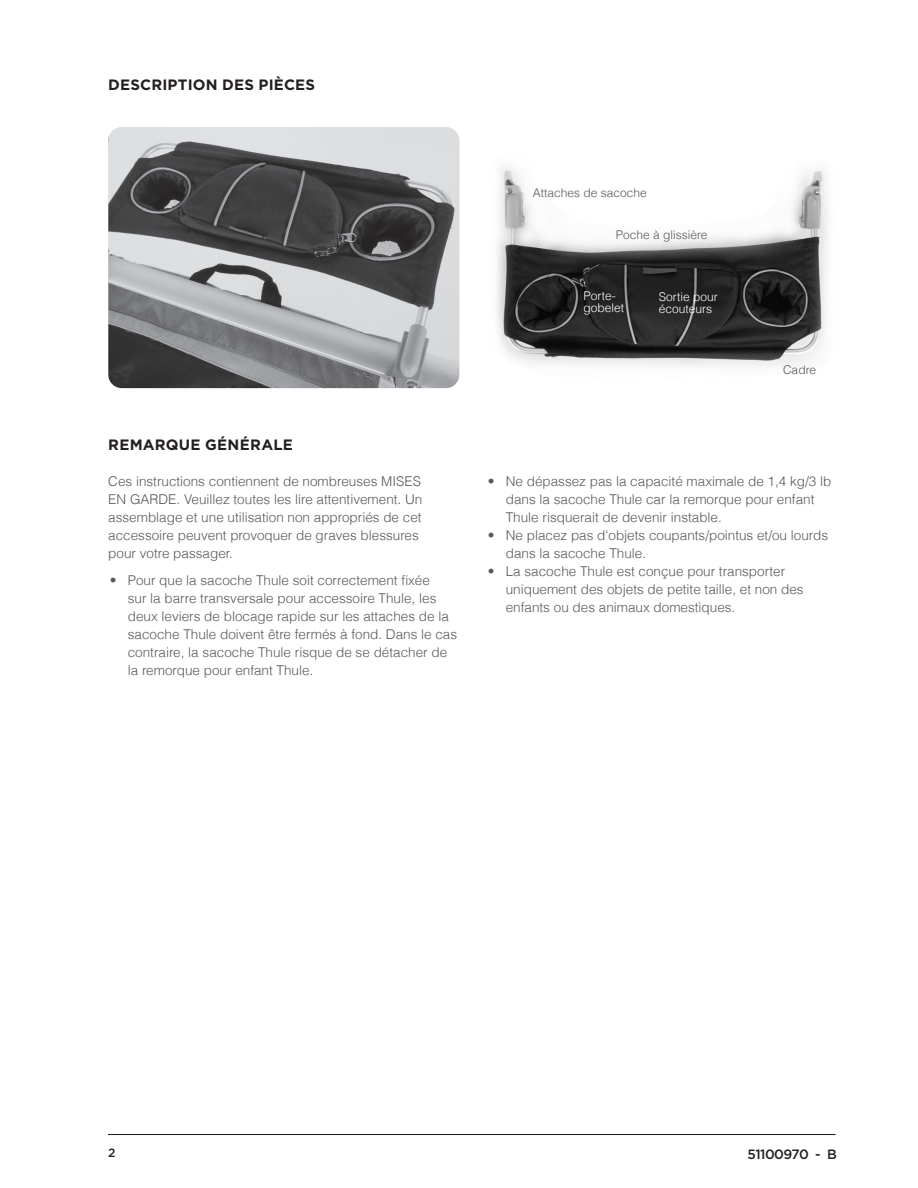
<style>
.page{position:relative;width:918px;height:1188px;background:#fff}
.page>*{position:absolute;margin:0;border:0;box-sizing:border-box;transform-origin:0 0}
.t1{font:700 15px "Gotham";letter-spacing:.015em;color:#231f20}
.t2{font:300 13.5px/18px "Helvetica";color:#57585a}
.t3{font:500 13.5px "Thule";letter-spacing:-.04em;color:#231f20}
.t4{font:300 12px "Helvetica";color:#57585a}
.t5{font:300 12px/12px "Helvetica";color:#fff}
.t6{font:500 12px "Thule";color:#231f20}
</style>
<div class="page">
<hr style="left:108px;top:1134px;width:728px;height:1px;background:#231f20">
<img style="left:108px;top:127px;width:351px;height:261px">
<img style="left:496px;top:167px;width:331px;height:199px">
<p class="t1" style="left:108px;top:76px;width:208px">DESCRIPTION DES PIÈCES</p>
<p class="t1" style="left:108px;top:436px;width:184px">REMARQUE GÉN ÉRALE</p>
<p class="t2" style="left:108px;top:472px;width:316px">Ces instructions contiennent de nombreuses MISES EN GARDE. Veuillez toutes les lire attentivement. Un assemblage et une utilisation non appropriés de cet accessoire peuvent provoquer de graves blessures pour votre passager.</p>
<p class="t2" style="left:128px;top:571px;width:331px;text-indent:-18px">• Pour que la sacoche Thule soit correctement fixée<br>sur la barre transversale pour accessoire Thule, les deux leviers de blocage rapide sur les attaches de la sacoche Thule doivent être fermés à fond. Dans le cas contraire, la sacoche Thule risque de se détacher de la remorque pour enfant Thule.</p>
<p class="t4" style="left:533px;top:185px;width:116px">Attaches de sacoche</p>
<p class="t4" style="left:616px;top:227px;width:93px">Poche à glissière</p>
<p class="t5" style="left:584px;top:289px;width:42px">Porte&shy;gobelet</p>
<p class="t5" style="left:659px;top:291px;width:60px">Sortie pour écouteurs</p>
<p class="t4" style="left:783px;top:362px;width:35px">Cadre</p>
<p class="t2" style="left:506px;top:472px;width:327px;text-indent:-18px">• Ne dépassez pas la capacité maximale de 1,4 kg/3 lb dans la sacoche Thule car la remorque pour enfant<br>Thule risquerait de devenir instable.</p>
<p class="t2" style="left:506px;top:526px;width:324px;text-indent:-18px">• Ne placez pas d'objets coupants/pointus et/ou lourds dans la sacoche Thule.</p>
<p class="t2" style="left:506px;top:562px;width:299px;text-indent:-18px">• La sacoche Thule est conçue pour transporter uniquement des objets de petite taille, et non des enfants ou des animaux domestiques.</p>
<p class="t6" style="left:108px;top:1145px;width:9px">2</p>
<p class="t3" style="left:748px;top:1145px;width:91px">51100970 - B</p>
</div>
